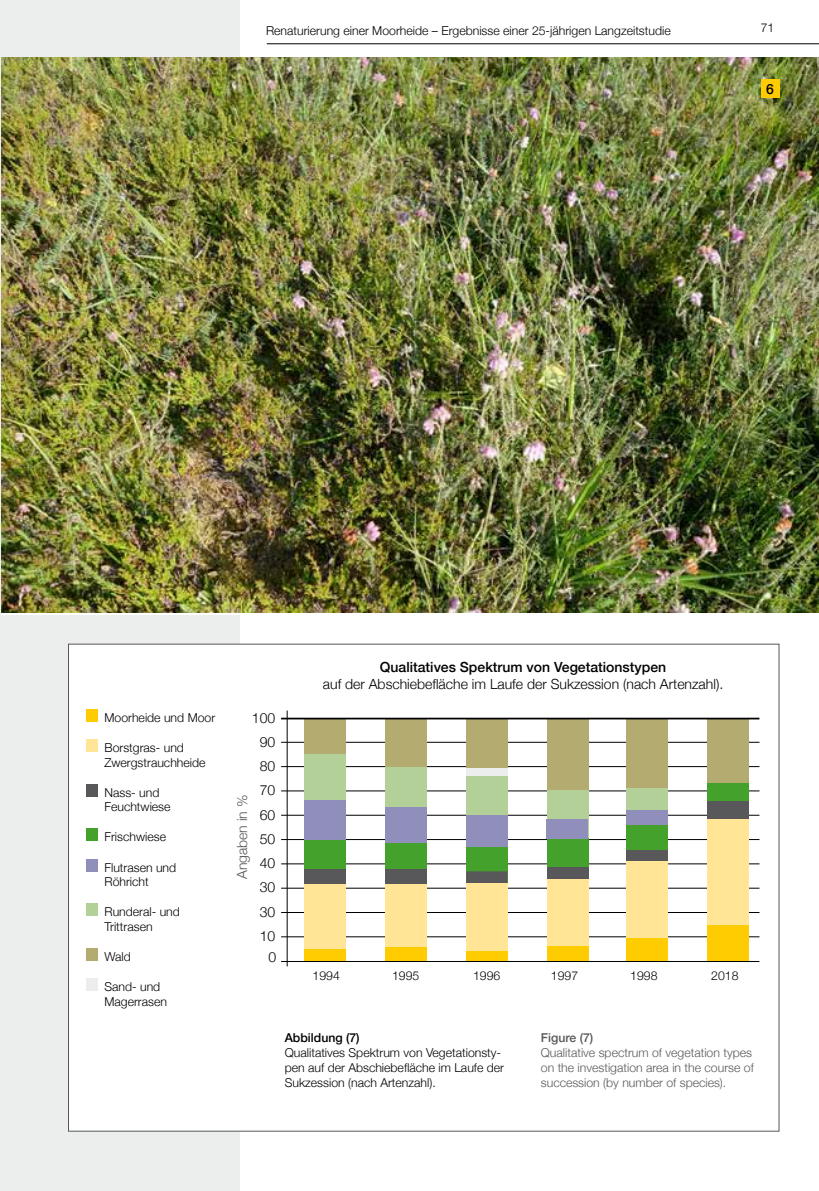
<style>
.page{position:relative;width:819px;height:1191px;background:#fff}
.page>*{position:absolute;margin:0;border:0;box-sizing:border-box;transform-origin:0 0}
.t1{font:300 14px "Helvetica Neue";color:#000}
.t2{font:500 14px "Helvetica Neue";color:#000}
.t3{font:300 14px "Helvetica Neue";color:#58585a}
.t4{font:300 12.25px/14.7px "Helvetica Neue";color:#000}
.t5{font:300 12.25px/14.7px "Helvetica Neue";color:#58585a}
.t6{font:500 12.25px "Helvetica Neue";color:#000}
.t7{font:500 12.25px "Helvetica Neue";color:#58585a}
</style>
<div class="page">
<hr style="left:267px;top:43px;width:552px;height:1px;background:#000">
<div style="left:0;top:0;width:240px;height:1191px;background:#eceded"></div>
<div style="left:68px;top:644px;width:711px;height:487px;background:#fff;border:1px solid #58585a"></div>
<img style="left:1px;top:57px;width:818px;height:556px">
<div style="left:761px;top:79px;width:18px;height:19px;background:#fecc00"></div>
<hr style="left:287px;top:710px;width:1px;height:256px;background:#000">
<hr style="left:281px;top:936px;width:478px;height:1px;background:#000">
<hr style="left:281px;top:912px;width:478px;height:1px;background:#000">
<hr style="left:281px;top:887px;width:478px;height:1px;background:#000">
<hr style="left:281px;top:863px;width:478px;height:1px;background:#000">
<hr style="left:281px;top:839px;width:478px;height:1px;background:#000">
<hr style="left:281px;top:814px;width:478px;height:1px;background:#000">
<hr style="left:281px;top:790px;width:478px;height:1px;background:#000">
<hr style="left:281px;top:766px;width:478px;height:1px;background:#000">
<hr style="left:281px;top:742px;width:478px;height:1px;background:#000">
<div style="left:304px;top:718px;width:41px;height:243px;background:#b3ab6f"></div>
<div style="left:304px;top:753px;width:41px;height:208px;background:#b2d097"></div>
<div style="left:304px;top:800px;width:41px;height:161px;background:#908eba"></div>
<div style="left:304px;top:840px;width:41px;height:121px;background:#44a12b"></div>
<div style="left:304px;top:869px;width:41px;height:92px;background:#58585a"></div>
<div style="left:304px;top:884px;width:41px;height:77px;background:#ffe595"></div>
<div style="left:304px;top:948px;width:41px;height:13px;background:#fecc00"></div>
<div style="left:466px;top:718px;width:41px;height:243px;background:#b3ab6f"></div>
<div style="left:466px;top:768px;width:41px;height:13px;background:#eceded"></div>
<div style="left:466px;top:776px;width:41px;height:45px;background:#b2d097"></div>
<div style="left:466px;top:814px;width:41px;height:147px;background:#908eba"></div>
<div style="left:466px;top:847px;width:41px;height:112px;background:#44a12b"></div>
<div style="left:466px;top:871px;width:41px;height:90px;background:#58585a"></div>
<div style="left:466px;top:883px;width:41px;height:78px;background:#ffe595"></div>
<div style="left:466px;top:950px;width:41px;height:11px;background:#fecc00"></div>
<div style="left:626px;top:718px;width:41px;height:243px;background:#b3ab6f"></div>
<div style="left:626px;top:787px;width:41px;height:174px;background:#b2d097"></div>
<div style="left:626px;top:810px;width:41px;height:151px;background:#908eba"></div>
<div style="left:626px;top:824px;width:41px;height:137px;background:#44a12b"></div>
<div style="left:626px;top:850px;width:41px;height:12px;background:#58585a"></div>
<div style="left:626px;top:861px;width:41px;height:100px;background:#ffe595"></div>
<div style="left:626px;top:938px;width:41px;height:23px;background:#fecc00"></div>
<div style="left:385px;top:718px;width:41px;height:243px;background:#b3ab6f"></div>
<div style="left:385px;top:766px;width:41px;height:195px;background:#b2d097"></div>
<div style="left:385px;top:807px;width:41px;height:154px;background:#908eba"></div>
<div style="left:385px;top:843px;width:41px;height:118px;background:#44a12b"></div>
<div style="left:385px;top:869px;width:41px;height:92px;background:#58585a"></div>
<div style="left:385px;top:884px;width:41px;height:77px;background:#ffe595"></div>
<div style="left:385px;top:947px;width:41px;height:14px;background:#fecc00"></div>
<div style="left:547px;top:718px;width:41px;height:243px;background:#b3ab6f"></div>
<div style="left:547px;top:790px;width:41px;height:171px;background:#b2d097"></div>
<div style="left:547px;top:838px;width:41px;height:123px;background:#44a12b"></div>
<div style="left:547px;top:867px;width:41px;height:94px;background:#58585a"></div>
<div style="left:547px;top:879px;width:41px;height:82px;background:#ffe595"></div>
<div style="left:547px;top:945px;width:41px;height:16px;background:#fecc00"></div>
<div style="left:707px;top:718px;width:41px;height:243px;background:#b3ab6f"></div>
<div style="left:707px;top:783px;width:41px;height:123px;background:#44a12b"></div>
<div style="left:707px;top:801px;width:41px;height:18px;background:#58585a"></div>
<div style="left:707px;top:819px;width:41px;height:142px;background:#ffe595"></div>
<div style="left:707px;top:925px;width:41px;height:36px;background:#fecc00"></div>
<div style="left:86px;top:708px;width:12px;height:13px;background:#fecc00"></div>
<div style="left:86px;top:739px;width:12px;height:13px;background:#ffe595"></div>
<div style="left:86px;top:783px;width:12px;height:13px;background:#58585a"></div>
<div style="left:86px;top:828px;width:12px;height:13px;background:#44a12b"></div>
<div style="left:86px;top:858px;width:12px;height:13px;background:#908eba"></div>
<div style="left:86px;top:903px;width:12px;height:13px;background:#b2d097"></div>
<div style="left:86px;top:948px;width:12px;height:13px;background:#b3ab6f"></div>
<div style="left:86px;top:978px;width:12px;height:13px;background:#eceded"></div>
<hr style="left:281px;top:717px;width:478px;height:2px;background:#000">
<hr style="left:281px;top:961px;width:478px;height:1px;background:#000">
<div style="left:546px;top:819px;width:41px;height:19px;background:#908eba"></div>
<p class="t4" style="left:266px;top:22px;width:406px">Renaturierung einer Moorheide – Ergebnisse einer 25-jährigen Langzeitstudie</p>
<p class="t4" style="left:760px;top:19px;width:15px">71</p>
<p class="t2" style="left:766px;top:78px;width:9px">6</p>
<p class="t4" style="left:104px;top:709px;width:112px">Moorheide und Moor</p>
<p class="t4" style="left:104px;top:739px;width:102px">Borstgras- und<br>Zwergstrauchheide</p>
<p class="t4" style="left:104px;top:784px;width:68px">Nass- und<br>Feuchtwiese</p>
<p class="t4" style="left:104px;top:829px;width:63px">Frischwiese</p>
<p class="t4" style="left:104px;top:859px;width:73px">Flutrasen und<br>Röhricht</p>
<p class="t4" style="left:104px;top:903px;width:77px">Runderal- und<br>Trittrasen</p>
<p class="t4" style="left:104px;top:948px;width:28px">Wald</p>
<p class="t4" style="left:104px;top:978px;width:64px">Sand- und<br>Magerrasen</p>
<p class="t1" style="left:252px;top:706px;width:25px">100</p>
<p class="t1" style="left:260px;top:730px;width:17px">90</p>
<p class="t3" style="left:231px;top:879px;width:86px;rotate:-90deg">Angaben in %</p>
<p class="t1" style="left:260px;top:754px;width:17px">80</p>
<p class="t1" style="left:260px;top:779px;width:17px">70</p>
<p class="t1" style="left:260px;top:803px;width:17px">60</p>
<p class="t1" style="left:260px;top:827px;width:17px">50</p>
<p class="t1" style="left:260px;top:852px;width:17px">40</p>
<p class="t1" style="left:260px;top:876px;width:17px">30</p>
<p class="t1" style="left:260px;top:900px;width:17px">30</p>
<p class="t1" style="left:260px;top:924px;width:17px">10</p>
<p class="t1" style="left:268px;top:945px;width:9px">0</p>
<p class="t2" style="left:380px;top:655px;width:288px">Qualitatives Spektrum von Vegetationstypen</p>
<p class="t1" style="left:323px;top:672px;width:402px">auf der Abschiebefläche im Laufe der Sukzession (nach Artenzahl).</p>
<p class="t4" style="left:312px;top:967px;width:29px">1994</p>
<p class="t4" style="left:392px;top:967px;width:29px">1995</p>
<p class="t4" style="left:473px;top:967px;width:29px">1996</p>
<p class="t4" style="left:551px;top:967px;width:29px">1997</p>
<p class="t4" style="left:630px;top:967px;width:29px">1998</p>
<p class="t4" style="left:711px;top:967px;width:29px">2018</p>
<p class="t6" style="left:285px;top:1028px;width:76px">Abbildung (7)</p>
<p class="t4" style="left:285px;top:1044px;width:221px">Qualitatives Spektrum von Vegetationsty&shy;pen auf der Abschiebefläche im Laufe der<br>Sukzession (nach Artenzahl).</p>
<p class="t7" style="left:541px;top:1028px;width:54px">Figure (7)</p>
<p class="t5" style="left:541px;top:1044px;width:214px">Qualitative spectrum of vegetation types on the investigation area in the course of succession (by number of species).</p>
</div>
